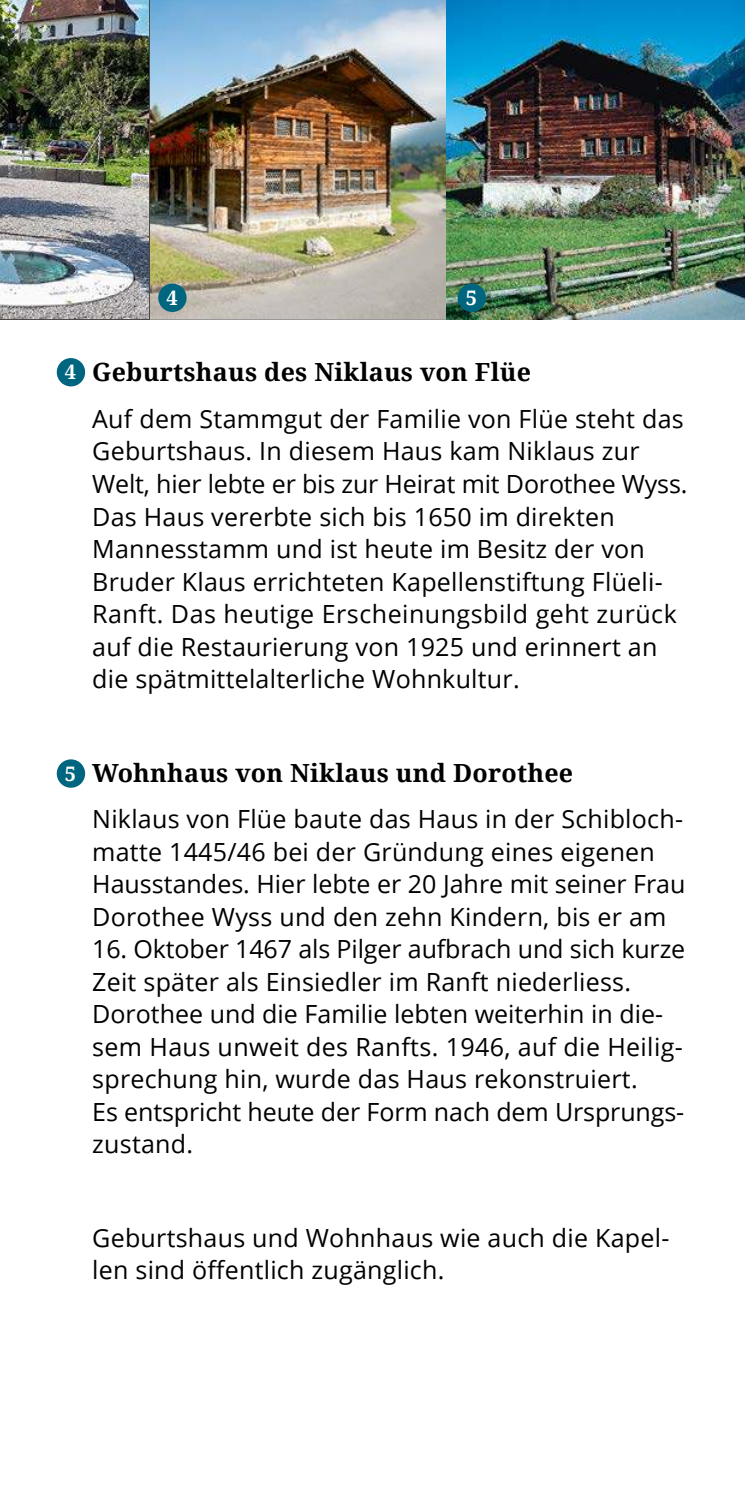
<style>
.page{position:relative;width:745px;height:1489px;background:#fff}
.page>*{position:absolute;margin:0;border:0;box-sizing:border-box;transform-origin:0 0}
.t1{font:25px/32.5px "Open Sans";letter-spacing:.01em;color:#000}
.t2{font:700 25px "Noto Serif";letter-spacing:.01em;color:#000}
.t3{font:700 20px "Noto Serif";color:#fff}
</style>
<div class="page">
<img style="left:149px;top:0;width:297px;height:319px">
<img style="left:446px;top:0;width:298px;height:319px">
<div style="left:57px;top:358px;width:28px;height:28px;background:#006680;border-radius:50%"></div>
<div style="left:57px;top:759px;width:28px;height:28px;background:#006680;border-radius:50%"></div>
<div style="left:158px;top:283px;width:28px;height:29px;background:#006680;border-radius:50%"></div>
<div style="left:457px;top:283px;width:28px;height:29px;background:#006680;border-radius:50%"></div>
<img style="left:0;top:0;width:149px;height:319px">
<p class="t3" style="left:166px;top:289px;width:13px">4</p>
<p class="t3" style="left:465px;top:289px;width:13px">5</p>
<p class="t3" style="left:65px;top:364px;width:13px">4</p>
<p class="t2" style="left:92px;top:362px;width:440px">Geburtshaus des Niklaus von Flüe</p>
<p class="t1" style="left:92px;top:405px;width:596px">Auf dem Stammgut der Familie von Flüe steht das Geburtshaus. In diesem Haus kam Niklaus zur Welt, hier lebte er bis zur Heirat mit Dorothee Wyss.<br>Das Haus vererbte sich bis 1650 im direkten Mannesstamm und ist heute im Besitz der von Bruder Klaus errichteten Kapellenstiftung Flüeli-Ranft. Das heutige Erscheinungsbild geht zurück auf die Restaurierung von 1925 und erinnert an die spätmittelalterliche Wohnkultur.</p>
<p class="t3" style="left:65px;top:765px;width:13px">5</p>
<p class="t2" style="left:92px;top:762px;width:482px">Wohnhaus von Niklaus und Dorothee</p>
<p class="t1" style="left:92px;top:805px;width:594px">Niklaus von Flüe baute das Haus in der Schibloch&shy;matte 1445/46 bei der Gründung eines eigenen Hausstandes. Hier lebte er 20 Jahre mit seiner Frau Dorothee Wyss und den zehn Kindern, bis er am</p>
<p class="t1" style="left:92px;top:932px;width:594px">16. Oktober 1467 als Pilger aufbrach und sich kurze Zeit später als Einsiedler im Ranft niederliess.<br>Dorothee und die Familie lebten weiterhin in die&shy;sem Haus unweit des Ranfts. 1946, auf die Heilig&shy;sprechung hin, wurde das Haus rekonstruiert.<br>Es entspricht heute der Form nach dem Ursprungs&shy;zustand.</p>
<p class="t1" style="left:92px;top:1223px;width:578px">Geburtshaus und Wohnhaus wie auch die Kapel&shy;len sind öffentlich zugänglich.</p>
</div>
